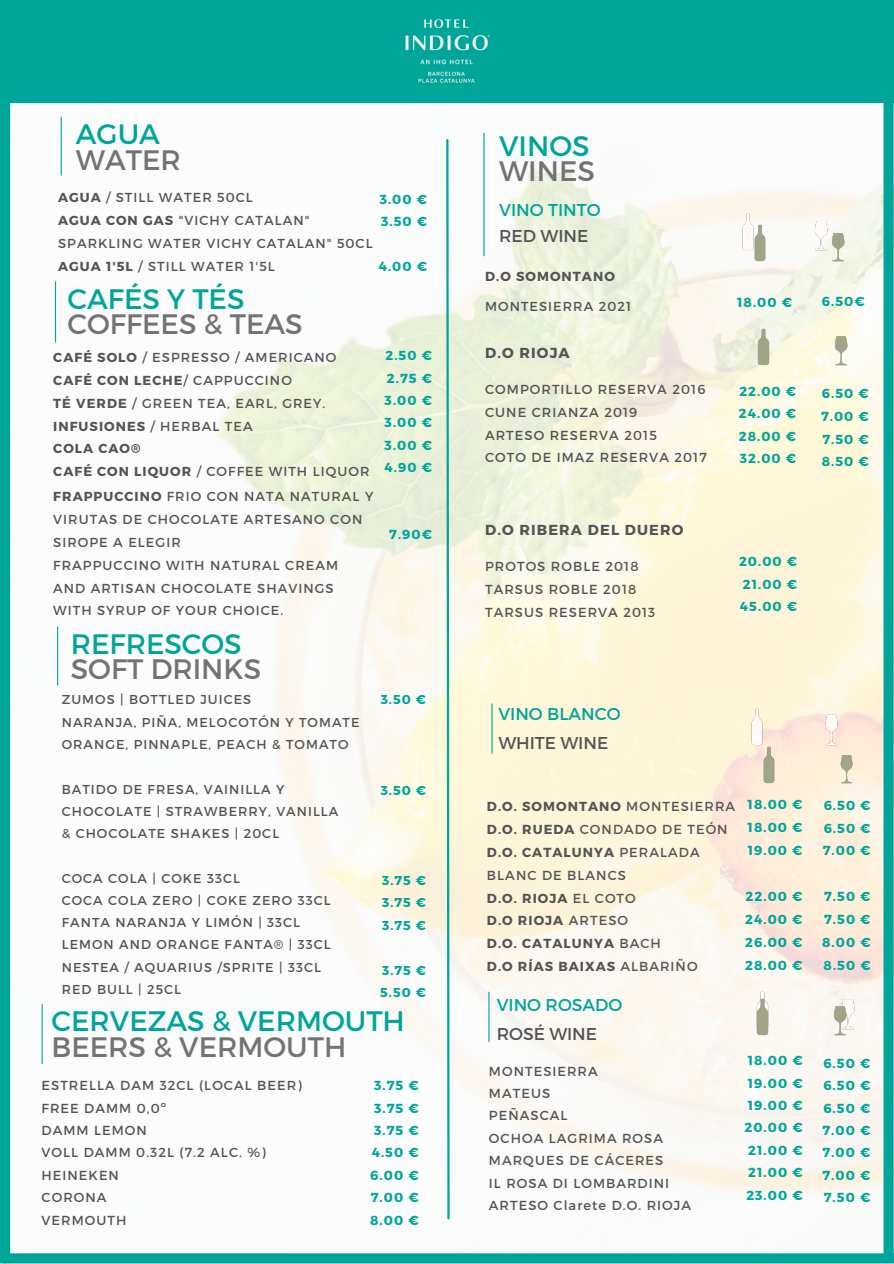
<style>
.page{position:relative;width:894px;height:1264px;background:#fff}
.page>*{position:absolute;margin:0;border:0;box-sizing:border-box;transform-origin:0 0}
.t1{font:28.05px/25.7px "Montserrat";color:#737373}
.t2{font:28.05px/25.7px "Montserrat";color:#00a599}
.t3{font:17.1px "Montserrat";color:#00a599}
.t4{font:17.1px "Montserrat";color:#545454}
.t5{font:700 14.55px "Montserrat";letter-spacing:.08em;color:#545454}
.t6{font:13.05px/22.4px "Montserrat";letter-spacing:.08em;color:#545454}
.t7{font:700 13.05px/22.4px "Montserrat";letter-spacing:.08em;color:#00a599;text-align:justify}
.t8{font:700 13.05px/22.8px "Montserrat";letter-spacing:.08em;color:#545454}
.t9{font:12.9px/22.2px "Montserrat";letter-spacing:.08em;color:#545454}
.t10{font:700 12.9px/22.5px "Montserrat";letter-spacing:.08em;color:#00a599;text-align:justify}
.s1{color:#00a599}
.s2{font-weight:700}
.s3{font-weight:400}
.s4{color:#737373}
</style>
<div class="page">
<img style="left:10px;top:102px;width:873px;height:1151px">
<div style="left:0;top:0;width:893px;height:102px;background:#00a599"></div>
<hr style="left:61px;top:117px;width:1px;height:58px;background:#00a599">
<svg style="left:445px;top:138px;width:5px;height:1082px"></svg>
<img style="left:750px;top:708px;width:12px;height:37px">
<img style="left:823px;top:711px;width:15px;height:34px">
<hr style="left:491px;top:704px;width:1px;height:49px;background:#00a599">
<hr style="left:488px;top:992px;width:1px;height:49px;background:#00a599">
<img style="left:755px;top:991px;width:13px;height:7px">
<img style="left:839px;top:996px;width:15px;height:33px">
<img style="left:741px;top:213px;width:12px;height:37px">
<img style="left:812px;top:219px;width:16px;height:31px">
<div style="left:0;top:1253px;width:893px;height:10px;background:#00a599"></div>
<div style="left:0;top:10px;width:10px;height:1248px;background:#00a599"></div>
<div style="left:883px;top:5px;width:10px;height:1248px;background:#00a599"></div>
<hr style="left:42px;top:1004px;width:1px;height:59px;background:#00a599">
<hr style="left:57px;top:627px;width:1px;height:58px;background:#00a599">
<hr style="left:55px;top:282px;width:1px;height:60px;background:#00a599">
<hr style="left:483px;top:133px;width:1px;height:123px;background:#00a599">
<img style="left:405px;top:19px;width:85px;height:64px">
<img style="left:753px;top:225px;width:12px;height:37px">
<img style="left:829px;top:230px;width:16px;height:32px">
<img style="left:756px;top:328px;width:13px;height:37px">
<img style="left:832px;top:334px;width:16px;height:31px">
<img style="left:762px;top:746px;width:12px;height:37px">
<img style="left:837px;top:752px;width:16px;height:31px">
<img style="left:755px;top:998px;width:13px;height:37px">
<img style="left:831px;top:1003px;width:16px;height:32px">
<h3 class="t1" style="left:76px;top:120px;width:106px"><span class="s1">AGUA<br></span>WATER</h3>
<p class="t6" style="left:58px;top:186px;width:196px"><span class="s2">AGUA</span> / STILL WATER 50CL</p>
<h3 class="t6" style="left:58px;top:208px;width:253px"><span class="s2">AGUA CON GAS</span> "VICHY CATALAN"</h3>
<h3 class="t6" style="left:58px;top:231px;width:316px">SPARKLING WATER VICHY CATALAN" 50CL</h3>
<p class="t6" style="left:58px;top:254px;width:218px"><span class="s2">AGUA 1'5L</span> / STILL WATER 1'5L</p>
<p class="t7" style="left:379px;top:187px;width:49px">3.00 €<br>3.50 €</p>
<p class="t7" style="left:378px;top:254px;width:50px">4.00 €</p>
<h3 class="t1" style="left:67px;top:284px;width:237px"><span class="s1">CAFÉS Y TÉS<br></span>COFFEES &amp; TEAS</h3>
<p class="t6" style="left:53px;top:346px;width:284px"><span class="s2">CAFÉ SOLO</span> / ESPRESSO / AMERICANO</p>
<h3 class="t8" style="left:53px;top:368px;width:240px">CAFÉ CON LECHE<span class="s3">/ CAPPUCCINO</span></h3>
<h3 class="t6" style="left:53px;top:391px;width:273px"><span class="s2">TÉ VERDE</span> / GREEN TEA, EARL, GREY.</h3>
<h2 class="t8" style="left:53px;top:414px;width:201px">INFUSIONES <span class="s3">/ HERBAL TEA</span></h2>
<h2 class="t8" style="left:53px;top:436px;width:89px">COLA CAO®</h2>
<p class="t6" style="left:53px;top:459px;width:318px"><span class="s2">CAFÉ CON LIQUOR</span> / COFFEE WITH LIQUOR</p>
<p class="t6" style="left:53px;top:485px;width:321px;line-height:22.8px"><span class="s2">FRAPPUCCINO</span> FRIO CON NATA NATURAL Y<br>VIRUTAS DE CHOCOLATE ARTESANO CON<br>SIROPE A ELEGIR</p>
<p class="t6" style="left:53px;top:553px;width:286px;line-height:22.8px">FRAPPUCCINO WITH NATURAL CREAM<br>AND ARTISAN CHOCOLATE SHAVINGS<br>WITH SYRUP OF YOUR CHOICE.</p>
<h4 class="t1" style="left:71px;top:629px;width:192px"><span class="s1">REFRESCOS<br></span>SOFT DRINKS</h4>
<h6 class="t7" style="left:384px;top:344px;width:49px">2.50 € 2.75 € 3.00 € 3.00 € 3.00 € 4.90 €</h6>
<h6 class="t7" style="left:389px;top:523px;width:44px">7.90€</h6>
<h3 class="t9" style="left:62px;top:688px;width:191px">ZUMOS | BOTTLED JUICES</h3>
<h3 class="t9" style="left:62px;top:710px;width:299px">NARANJA, PIÑA, MELOCOTÓN Y TOMATE</h3>
<p class="t9" style="left:62px;top:732px;width:288px">ORANGE, PINNAPLE, PEACH &amp; TOMATO</p>
<p class="t9" style="left:62px;top:777px;width:278px">BATIDO DE FRESA, VAINILLA Y<br>CHOCOLATE | STRAWBERRY, VANILLA</p>
<p class="t9" style="left:62px;top:821px;width:219px">&amp; CHOCOLATE SHAKES | 20CL</p>
<p class="t9" style="left:62px;top:866px;width:180px">COCA COLA | COKE 33CL</p>
<p class="t9" style="left:62px;top:888px;width:270px">COCA COLA ZERO | COKE ZERO 33CL</p>
<p class="t9" style="left:62px;top:910px;width:240px">FANTA NARANJA Y LIMÓN | 33CL</p>
<p class="t9" style="left:62px;top:933px;width:270px">LEMON AND ORANGE FANTA® | 33CL</p>
<p class="t9" style="left:62px;top:955px;width:260px">NESTEA / AQUARIUS /SPRITE | 33CL</p>
<h3 class="t9" style="left:62px;top:977px;width:121px">RED BULL | 25CL</h3>
<p class="t10" style="left:380px;top:688px;width:47px">3.50 €</p>
<p class="t10" style="left:380px;top:778px;width:47px">3.50 €</p>
<h6 class="t10" style="left:382px;top:868px;width:45px">3.75 € 3.75 € 3.75 €</h6>
<h6 class="t10" style="left:380px;top:958px;width:47px">3.75 €<br>5.50 €</h6>
<h3 class="t2" style="left:52px;top:1006px;width:355px">CERVEZAS &amp; VERMOUTH<br><span class="s4">BEERS &amp; VERMOUTH</span></h3>
<h2 class="t6" style="left:42px;top:1073px;width:261px">ESTRELLA DAM 32CL (LOCAL BEER)<br>FREE DAMM 0,0º<br>DAMM LEMON<br>VOLL DAMM 0.32L (7.2 ALC. %)<br>HEINEKEN<br>CORONA<br>VERMOUTH</h2>
<p class="t7" style="left:370px;top:1073px;width:50px;text-align:center">3.75 €<br>3.75 €<br>3.75 €<br>4.50 €<br>6.00 €<br>7.00 €<br>8.00 €</p>
<h3 class="t2" style="left:499px;top:131px;width:97px">VINOS<br><span class="s4">WINES</span></h3>
<p class="t3" style="left:499px;top:199px;width:103px">VINO TINTO</p>
<p class="t4" style="left:499px;top:224px;width:91px">RED WINE</p>
<p class="t8" style="left:485px;top:265px;width:131px">D.O SOMONTANO</p>
<h1 class="t6" style="left:485px;top:294px;width:148px">MONTESIERRA 2021</h1>
<h1 class="t5" style="left:485px;top:343px;width:86px">D.O RIOJA</h1>
<p class="t6" style="left:485px;top:377px;width:223px;line-height:22.8px">COMPORTILLO RESERVA 2016<br>CUNE CRIANZA 2019<br>ARTESO RESERVA 2015<br>COTO DE IMAZ RESERVA 2017</p>
<p class="t5" style="left:485px;top:520px;width:200px">D.O RIBERA DEL DUERO</p>
<p class="t6" style="left:485px;top:554px;width:172px;line-height:22.8px">PROTOS ROBLE 2018<br>TARSUS ROBLE 2018<br>TARSUS RESERVA 2013</p>
<h2 class="t7" style="left:737px;top:290px;width:56px">18.00 €</h2>
<p class="t7" style="left:821px;top:290px;width:44px">6.50€</p>
<p class="t7" style="left:738px;top:379px;width:59px">22.00 € 24.00 € 28.00 € 32.00 €</p>
<p class="t7" style="left:820px;top:381px;width:49px;line-height:22.8px">6.50 € 7.00 € 7.50 € 8.50 €</p>
<p class="t7" style="left:738px;top:549px;width:60px">20.00 € 21.00 € 45.00 €</p>
<p class="t3" style="left:498px;top:702px;width:124px">VINO BLANCO</p>
<h3 class="t4" style="left:498px;top:732px;width:111px">WHITE WINE</h3>
<h1 class="t8" style="left:487px;top:794px;width:249px">D.O. SOMONTANO <span class="s3">MONTESIERRA<br></span>D.O. RUEDA <span class="s3">CONDADO DE TEÓN<br></span>D.O. CATALUNYA <span class="s3">PERALADA<br>BLANC DE BLANCS<br></span>D.O. RIOJA <span class="s3">EL COTO<br></span>D.O RIOJA <span class="s3">ARTESO<br></span>D.O. CATALUNYA <span class="s3">BACH<br></span>D.O RÍAS BAIXAS <span class="s3">ALBARIÑO</span></h1>
<p class="t7" style="left:747px;top:792px;width:56px;line-height:23px">18.00 € 18.00 € 19.00 €</p>
<p class="t7" style="left:744px;top:884px;width:59px;line-height:23px">22.00 € 24.00 € 26.00 € 28.00 €</p>
<h4 class="t3" style="left:496px;top:993px;width:127px">VINO ROSADO</h4>
<h3 class="t4" style="left:496px;top:1023px;width:102px">ROSÉ WINE</h3>
<p class="t7" style="left:822px;top:793px;width:49px;line-height:22.8px">6.50 € 6.50 € 7.00 €</p>
<p class="t7" style="left:821px;top:884px;width:50px;line-height:22.8px">7.50 € 7.50 € 8.00 € 8.50 €</p>
<h3 class="t6" style="left:489px;top:1059px;width:204px">MONTESIERRA<br>MATEUS<br>PEÑASCAL<br>OCHOA LAGRIMA ROSA<br>MARQUES DE CÁCERES<br>IL ROSA DI LOMBARDINI<br>ARTESO Clarete D.O. RIOJA</h3>
<h5 class="t7" style="left:744px;top:1048px;width:60px">18.00 € 19.00 € 19.00 € 20.00 € 21.00 € 21.00 € 23.00 €</h5>
<h4 class="t7" style="left:822px;top:1051px;width:49px">6.50 € 6.50 € 6.50 € 7.00 € 7.00 € 7.00 € 7.50 €</h4>
</div>
